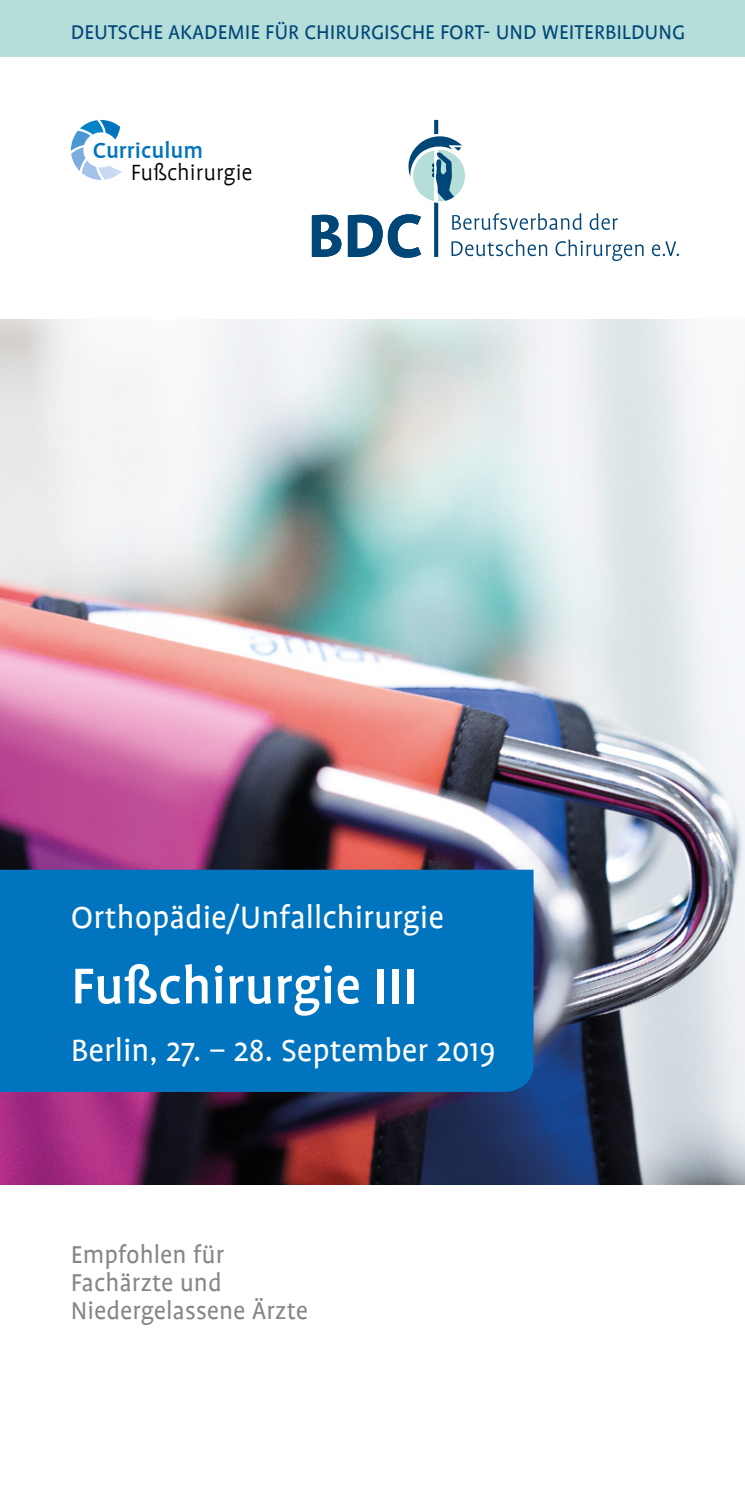
<style>
.page{position:relative;width:745px;height:1489px;background:#fff}
.page>*{position:absolute;margin:0;border:0;box-sizing:border-box;transform-origin:0 0}
.Titel_Seminartitel{font:500 57.5px "Profile";color:#fff}
.titel_Stadt_datum{font:35px "Profile";color:#fff}
.Titel_SUB{font:27.5px/28.2px "Profile";color:#878787}
.t1{font:300 25px "Profile";color:#000}
.t2{font:500 25px "Profile";color:#0074be}
.t3{font:22.5px "Profile";color:#004676}
</style>
<div class="page">
<svg style="left:71px;top:120px;width:51px;height:60px"></svg>
<img style="left:0;top:319px;width:744px;height:864px">
<svg style="left:312px;top:215px;width:29px;height:42px"></svg>
<svg style="left:651px;top:241px;width:27px;height:15px"></svg>
<svg style="left:347px;top:120px;width:296px;height:141px"></svg>
<div style="left:0;top:0;width:744px;height:57px;background:#b5ddda"></div>
<div style="left:0;top:869px;width:533px;height:222px;background:#0074be"></div>
<p class="t3" style="left:71px;top:21px;width:615px">DEUTSCHE AKADEMIE FÜR CHIRURGISCHE FORT- UND WEITERBILDUNG</p>
<p class="t2" style="left:93px;top:137px;width:112px">Curriculum</p>
<p class="t1" style="left:131px;top:159px;width:123px">Fußchirurgie</p>
<p class="titel_Stadt_datum" style="left:71px;top:899px;width:374px">Orthopädie/Unfallchirurgie</p>
<p class="Titel_Seminartitel" style="left:71px;top:955px;width:348px">Fußchirurgie III</p>
<p class="titel_Stadt_datum" style="left:71px;top:1032px;width:426px">Berlin, 27. – 28. September 2019</p>
<p class="Titel_SUB" style="left:71px;top:1240px;width:238px">Empfohlen für<br>Fachärzte und<br>Niedergelassene Ärzte</p>
</div>
